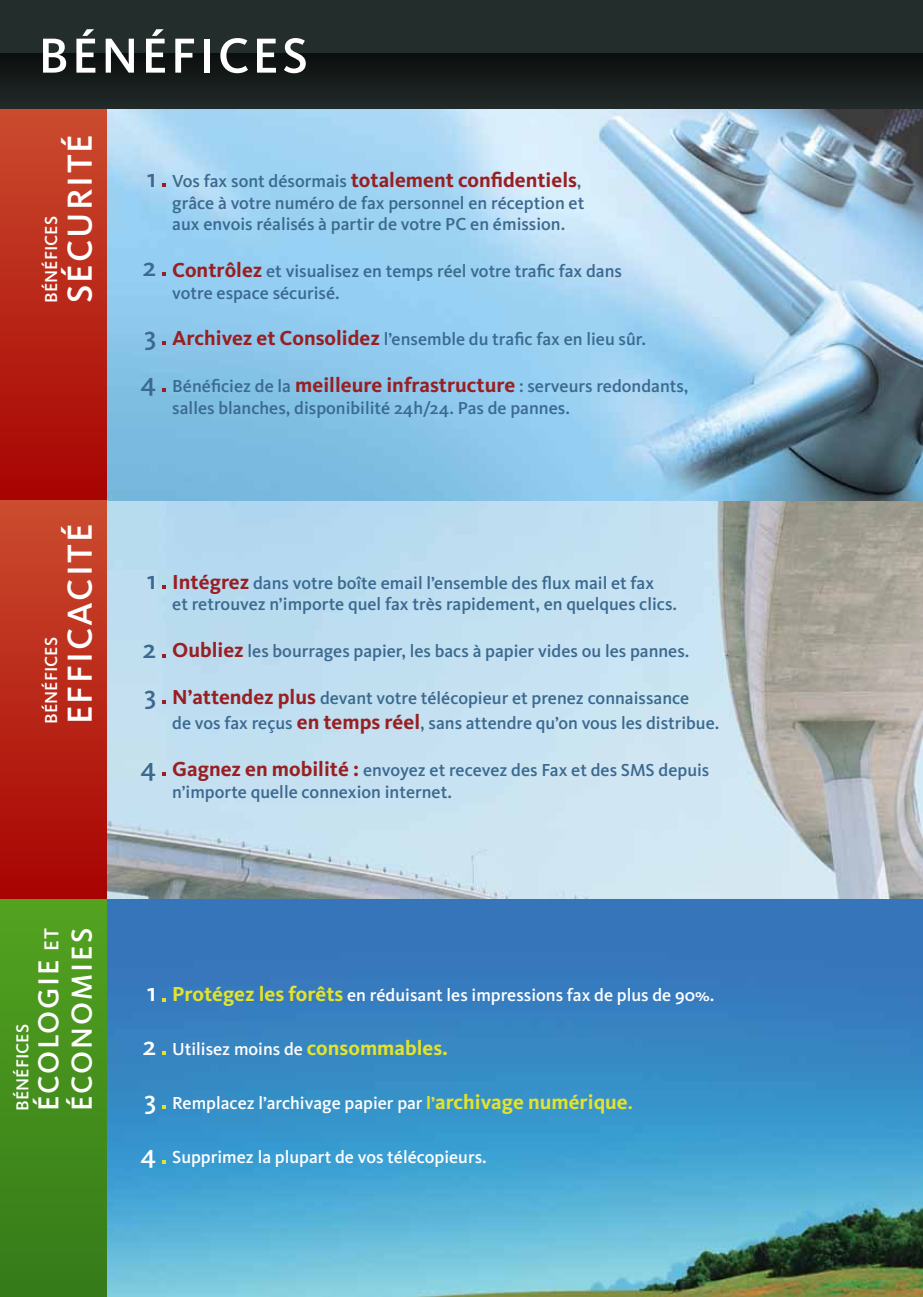
<style>
.page{position:relative;width:923px;height:1297px;background:#fff}
.page>*{position:absolute;margin:0;border:0;box-sizing:border-box;transform-origin:0 0}
.t1{font:500 51px "Kievit";letter-spacing:.06em;color:#fff}
.t2{font:500 36px "Kievit";letter-spacing:.06em;color:#fff}
.t3{font:500 30px "Kievit";letter-spacing:.06em;color:#fff}
.t4{font:500 27px/46.3px "Kievit";color:#3b698f}
.t5{font:500 27px/54px "Kievit";color:#fff;text-align:justify}
.t6{font:700 21px "Kievit";color:#981f22}
.t7{font:500 18px/21.6px "Kievit";color:#3b698f}
.t8{font:500 18px "Kievit";color:#fff}
.s1{font-weight:500;font-size:18px;color:#3b698f}
.s2{font-weight:700;font-size:21px;color:#981f22}
.s3{font-size:21px}
.s4{font-weight:700;font-size:21px;color:#e4e22b}
.s5{font-weight:700;color:#e4e22b}
</style>
<div class="page">
<div style="left:0;top:0;width:923px;height:54px;background:#232d2b"></div>
<div style="left:0;top:53px;width:923px;height:57px;background:linear-gradient(to right,#171d1c,#171d1c)"></div>
<img style="left:107px;top:110px;width:816px;height:1187px">
<div style="left:0;top:110px;width:107px;height:391px;background:linear-gradient(to bottom,#cb4b2f,#a70301)"></div>
<div style="left:0;top:501px;width:107px;height:398px;background:linear-gradient(to bottom,#cb4c2f,#a70301)"></div>
<div style="left:0;top:899px;width:107px;height:398px;background:linear-gradient(to bottom,#53a320,#357a19)"></div>
<svg style="left:162px;top:183px;width:4px;height:4px"></svg>
<svg style="left:162px;top:273px;width:4px;height:3px"></svg>
<svg style="left:162px;top:341px;width:4px;height:4px"></svg>
<svg style="left:162px;top:388px;width:4px;height:3px"></svg>
<svg style="left:162px;top:586px;width:4px;height:3px"></svg>
<svg style="left:162px;top:654px;width:4px;height:3px"></svg>
<svg style="left:162px;top:700px;width:4px;height:4px"></svg>
<svg style="left:162px;top:773px;width:4px;height:3px"></svg>
<svg style="left:162px;top:998px;width:4px;height:3px"></svg>
<svg style="left:162px;top:1052px;width:4px;height:3px"></svg>
<svg style="left:162px;top:1105px;width:4px;height:4px"></svg>
<svg style="left:162px;top:1160px;width:4px;height:3px"></svg>
<h1 class="t1" style="left:38px;top:26px;width:271px">BÉNÉFICES</h1>
<h2 class="t2" style="left:59px;top:303px;width:171px;rotate:-90deg">SÉCURITÉ</h2>
<p class="t8" style="left:41px;top:303px;width:88px;rotate:-90deg">BÉNÉFICES</p>
<h2 class="t2" style="left:59px;top:724px;width:202px;rotate:-90deg">EFFICACITÉ</h2>
<p class="t8" style="left:41px;top:724px;width:88px;rotate:-90deg">BÉNÉFICES</p>
<h3 class="t4" style="left:147px;top:155px;width:11px">1</h3>
<h3 class="t4" style="left:143px;top:244px;width:15px">2</h3>
<h3 class="t4" style="left:140px;top:313px;width:17px">3<br>4</h3>
<p class="t6" style="left:172px;top:168px;width:411px"><span class="s1">Vos fax sont désormais</span> totalement confidentiels<span class="s1">,</span></p>
<p class="t7" style="left:172px;top:192px;width:413px">grâce à votre numéro de fax personnel en réception et aux envois réalisés à partir de votre PC en émission.</p>
<p class="t7" style="left:172px;top:260px;width:451px"><span class="s2">Contrôlez</span> et visualisez en temps réel votre trafic fax dans votre espace sécurisé.</p>
<p class="t7" style="left:172px;top:329px;width:475px"><span class="s2">Archivez et Consolidez</span> l’ensemble du trafic fax en lieu sûr.</p>
<p class="t7" style="left:172px;top:375px;width:518px">Bénéficiez de la <span class="s2">meilleure infrastructure</span> : serveurs redondants, salles blanches, disponibilité 24h/24. Pas de pannes.</p>
<h3 class="t4" style="left:147px;top:557px;width:11px">1</h3>
<h3 class="t4" style="left:143px;top:625px;width:15px">2<br>3</h3>
<h3 class="t4" style="left:140px;top:744px;width:17px">4</h3>
<p class="t7" style="left:172px;top:572px;width:506px"><span class="s2">Intégrez</span> dans votre boîte email l’ensemble des flux mail et fax<br>et retrouvez n’importe quel fax très rapidement, en quelques clics.</p>
<p class="t7" style="left:172px;top:640px;width:519px"><span class="s2">Oubliez</span> les bourrages papier, les bacs à papier vides ou les pannes.</p>
<p class="t7" style="left:172px;top:685px;width:548px;line-height:25.2px"><span class="s2">N’attendez plus</span> devant votre télécopieur et prenez connaissance<br>de vos fax reçus <span class="s2">en temps réel</span>, sans attendre qu’on vous les distribue.</p>
<p class="t7" style="left:172px;top:759px;width:538px"><span class="s2">Gagnez en mobilité :</span> envoyez et recevez des Fax et des SMS depuis n’importe quelle connexion internet.</p>
<h3 class="t3" style="left:31px;top:1111px;width:185px;rotate:-90deg">ÉCOLOGIE <span class="s3">ET</span></h3>
<h3 class="t3" style="left:64px;top:1111px;width:185px;rotate:-90deg">ÉCONOMIES</h3>
<p class="t8" style="left:12px;top:1111px;width:88px;rotate:-90deg">BÉNÉFICES</p>
<h3 class="t5" style="left:140px;top:965px;width:17px">1<br>2<br>3<br>4</h3>
<p class="t8" style="left:172px;top:984px;width:543px"><span class="s4">Protégez les forêts</span> en réduisant les impressions fax de plus de 90%.</p>
<p class="t8" style="left:172px;top:1038px;width:277px">Utilisez moins de <span class="s4">consommables.</span></p>
<p class="t8" style="left:172px;top:1092px;width:462px">Remplacez l’archivage papier par <span class="s5">l’</span><span class="s4">archivage numérique</span><span class="s5">.</span></p>
<p class="t8" style="left:172px;top:1146px;width:316px">Supprimez la plupart de vos télécopieurs.</p>
</div>
